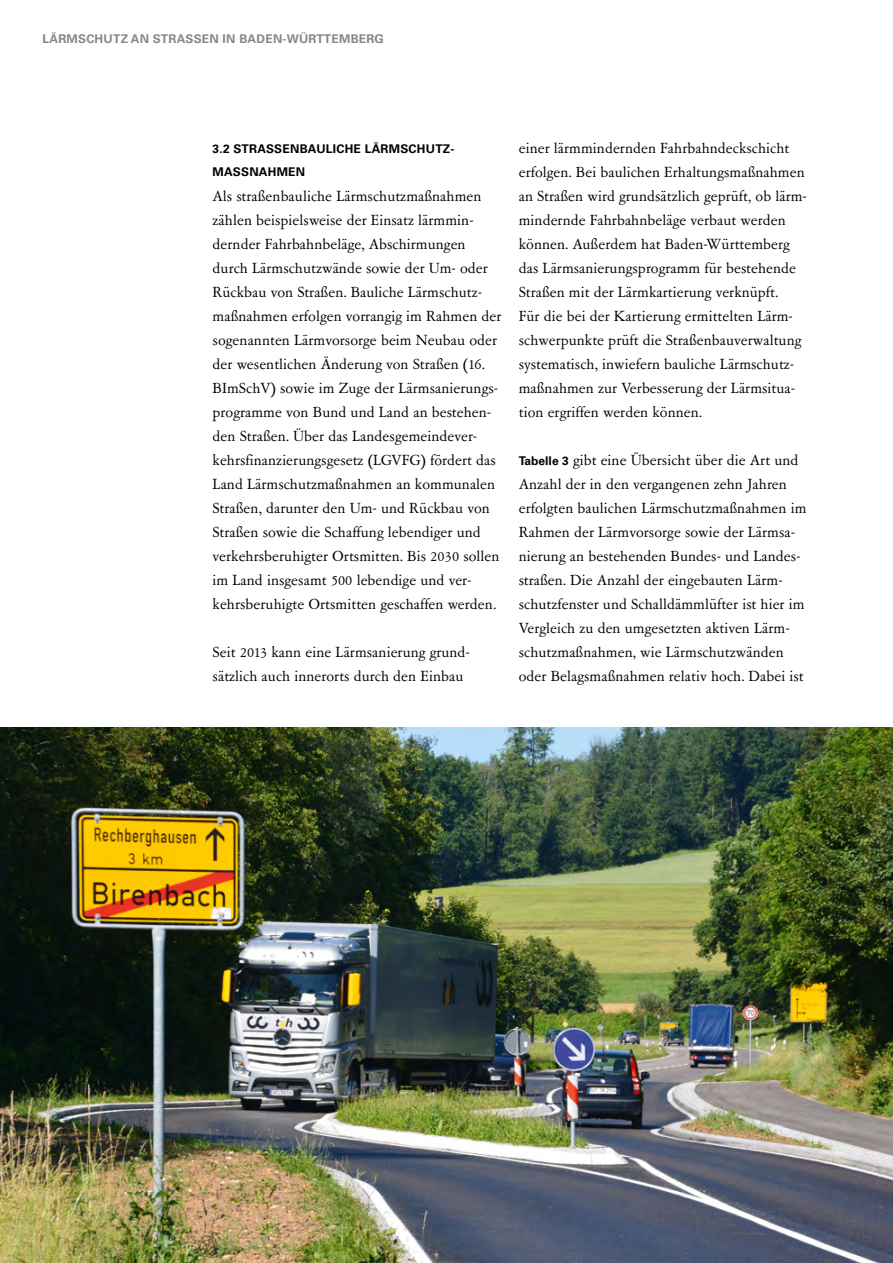
<style>
.page{position:relative;width:893px;height:1263px;background:#fff}
.page>*{position:absolute;margin:0;border:0;box-sizing:border-box;transform-origin:0 0}
.t1{font:16.5px/24px "Garamont Amst SBOP Rom";letter-spacing:.005em;color:#000}
.t2{font:700 12px/22.5px "Univers";letter-spacing:.02em;color:#000}
.t3{font:700 12px "Univers";letter-spacing:.02em;color:#878786}
.s1{font-family:"Univers";font-weight:700;font-size:12px}
</style>
<div class="page">
<img style="left:0;top:727px;width:893px;height:536px">
<p class="t3" style="left:43px;top:32px;width:343px">LÄRMSCHUTZ AN STRASSEN IN BADEN-WÜRTTEMBERG</p>
<p class="t2" style="left:213px;top:138px;width:243px">3.2 STRASSENBAULICHE LÄRMSCHUTZ-<br>MASSNAHMEN</p>
<p class="t1" style="left:213px;top:185px;width:290px">Als straßenbauliche Lärmschutzmaßnahmen zählen beispielsweise der Einsatz lärmmin&shy;dernder Fahrbahnbeläge, Abschirmungen durch Lärmschutzwände sowie der Um- oder Rückbau von Straßen. Bauliche Lärmschutz&shy;maßnahmen erfolgen vorrangig im Rahmen der sogenannten Lärmvorsorge beim Neubau oder der wesentlichen Änderung von Straßen (16.<br>BImSchV) sowie im Zuge der Lärmsanierungs&shy;programme von Bund und Land an bestehen&shy;den Straßen. Über das Landesgemeindever&shy;kehrsfinanzierungsgesetz (LGVFG) fördert das Land Lärmschutzmaßnahmen an kommunalen Straßen, darunter den Um- und Rückbau von Straßen sowie die Schaffung lebendiger und verkehrsberuhigter Ortsmitten. Bis 2030 sollen im Land insgesamt 500 lebendige und ver&shy;kehrsberuhigte Ortsmitten geschaffen werden.</p>
<p class="t1" style="left:213px;top:641px;width:259px">Seit 2013 kann eine Lärmsanierung grund&shy;sätzlich auch innerorts durch den Einbau</p>
<p class="t1" style="left:519px;top:137px;width:290px">einer lärmmindernden Fahrbahndeckschicht erfolgen. Bei baulichen Erhaltungsmaßnahmen an Straßen wird grundsätzlich geprüft, ob lärm&shy;mindernde Fahrbahnbeläge verbaut werden können. Außerdem hat Baden-Württemberg das Lärmsanierungsprogramm für bestehende Straßen mit der Lärmkartierung verknüpft.<br>Für die bei der Kartierung ermittelten Lärm&shy;schwerpunkte prüft die Straßenbauverwaltung systematisch, inwiefern bauliche Lärmschutz&shy;maßnahmen zur Verbesserung der Lärmsitua&shy;tion ergriffen werden können.</p>
<p class="t1" style="left:519px;top:449px;width:289px"><span class="s1">Tabelle 3</span> gibt eine Übersicht über die Art und Anzahl der in den vergangenen zehn Jahren erfolgten baulichen Lärmschutzmaßnahmen im Rahmen der Lärmvorsorge sowie der Lärmsa&shy;nierung an bestehenden Bundes- und Landes&shy;straßen. Die Anzahl der eingebauten Lärm&shy;schutzfenster und Schalldämmlüfter ist hier im Vergleich zu den umgesetzten aktiven Lärm&shy;schutzmaßnahmen, wie Lärmschutzwänden oder Belagsmaßnahmen relativ hoch. Dabei ist</p>
</div>
